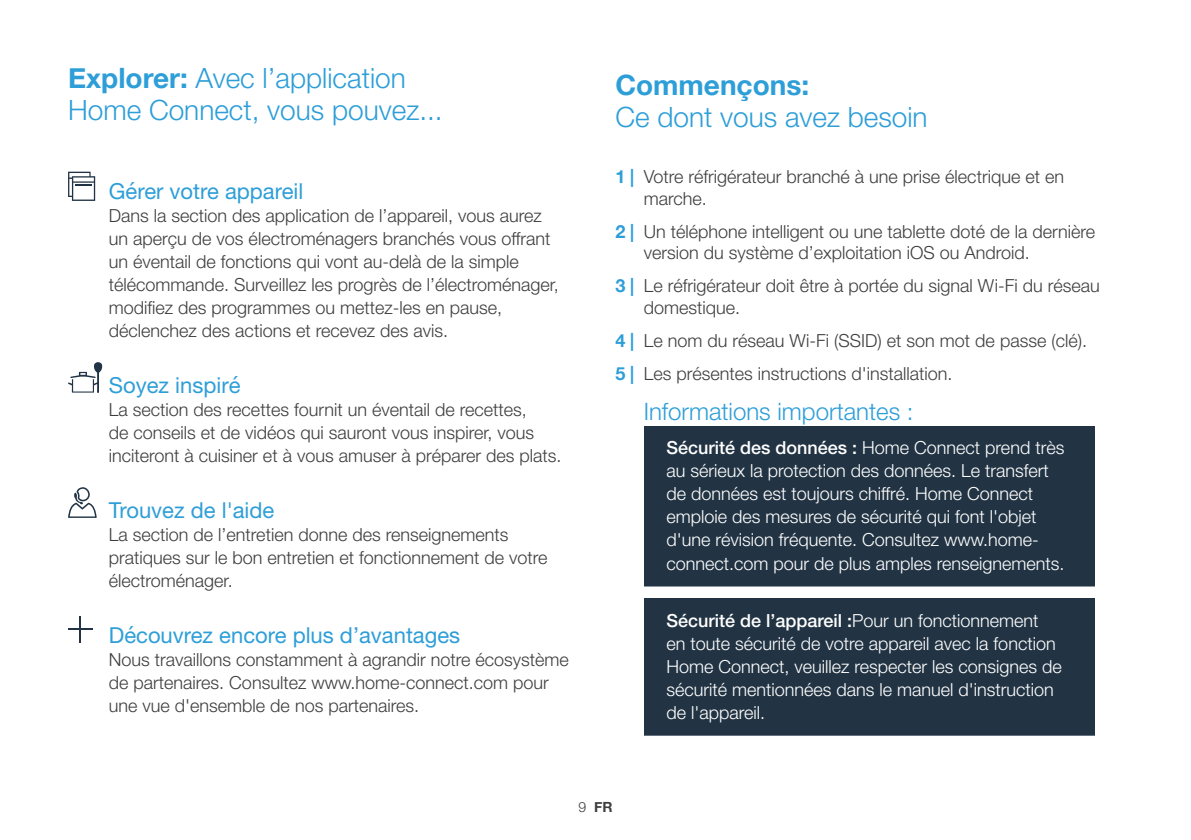
<style>
.page{position:relative;width:1191px;height:840px;background:#fff}
.page>*{position:absolute;margin:0;border:0;box-sizing:border-box;transform-origin:0 0}
.t1{font:300 28px/32px "Helvetica Neue";color:#2d9ed8}
.t2{font:700 28px "Helvetica Neue";color:#2d9ed8}
.t3{font:300 24px "Helvetica Neue";color:#2d9ed8}
.t4{font:22px "Helvetica Neue";color:#2d9ed8}
.t5{font:300 18px/23px "Helvetica Neue";color:#3e3e3f}
.t6{font:300 18px/23px "Helvetica Neue";color:#fff}
.t7{font:700 14px "Helvetica Neue";color:#3e3e3f}
.s1{font-weight:700}
.s2{font-weight:700;color:#2d9ed8}
.s3{font-weight:500}
.s4{font-weight:300}
</style>
<div class="page">
<svg style="left:68px;top:362px;width:34px;height:30px"></svg>
<svg style="left:68px;top:487px;width:29px;height:30px"></svg>
<svg style="left:80px;top:616px;width:1px;height:26px"></svg>
<hr style="left:68px;top:628px;width:25px;height:2px;background:#213344">
<div style="left:643px;top:426px;width:451px;height:166px;background:#223444"></div>
<div style="left:592px;top:586px;width:548px;height:10px;background:#fff"></div>
<div style="left:643px;top:598px;width:451px;height:143px;background:#223444"></div>
<div style="left:592px;top:735px;width:548px;height:10px;background:#fff"></div>
<svg style="left:68px;top:171px;width:27px;height:30px"></svg>
<h1 class="t1" style="left:68px;top:60px;width:376px"><span class="s1">Explorer:</span> Avec l’application<br>Home Connect, vous pouvez...</h1>
<p class="t4" style="left:109px;top:175px;width:196px">Gérer votre appareil</p>
<p class="t5" style="left:109px;top:202px;width:451px">Dans la section des application de l’appareil, vous aurez un aperçu de vos électroménagers branchés vous offrant un éventail de fonctions qui vont au-delà de la simple télécommande. Surveillez les progrès de l’électroménager, modifiez des programmes ou mettez-les en pause, déclenchez des actions et recevez des avis.</p>
<p class="t4" style="left:109px;top:369px;width:133px">Soyez inspiré</p>
<p class="t5" style="left:109px;top:396px;width:454px">La section des recettes fournit un éventail de recettes,<br>de conseils et de vidéos qui sauront vous inspirer, vous inciteront à cuisiner et à vous amuser à préparer des plats.</p>
<p class="t4" style="left:109px;top:494px;width:167px">Trouvez de l'aide</p>
<p class="t5" style="left:109px;top:521px;width:440px">La section de l’entretien donne des renseignements pratiques sur le bon entretien et fonctionnement de votre électroménager.</p>
<p class="t4" style="left:109px;top:619px;width:353px">Découvrez encore plus d’avantages</p>
<p class="t5" style="left:109px;top:646px;width:461px">Nous travaillons constamment à agrandir notre écosystème de partenaires. Consultez www.home-connect.com pour une vue d'ensemble de nos partenaires.</p>
<h1 class="t2" style="left:615px;top:63px;width:195px">Commençons:</h1>
<h1 class="t1" style="left:615px;top:99px;width:314px">Ce dont vous avez besoin</h1>
<p class="t5" style="left:643px;top:164px;width:422px;line-height:21.6px;text-indent:-28px"><span class="s2">1 |</span> Votre réfrigérateur branché à une prise électrique et en marche.</p>
<p class="t5" style="left:643px;top:219px;width:453px;line-height:21.6px;text-indent:-28px"><span class="s2">2 |</span> Un téléphone intelligent ou une tablette doté de la dernière version du système d’exploitation iOS ou Android.</p>
<p class="t5" style="left:643px;top:274px;width:457px;line-height:21.6px;text-indent:-28px"><span class="s2">3 |</span> Le réfrigérateur doit être à portée du signal Wi-Fi du réseau domestique.</p>
<p class="t5" style="left:615px;top:322px;width:473px;line-height:33px"><span class="s2">4 |</span> Le nom du réseau Wi-Fi (SSID) et son mot de passe (clé).<br><span class="s2">5 |</span> Les présentes instructions d'installation.</p>
<h2 class="t3" style="left:643px;top:392px;width:271px">Informations importantes :</h2>
<p class="t6" style="left:666px;top:435px;width:400px"><span class="s3">Sécurité des données :</span> Home Connect prend très au sérieux la protection des données. Le transfert de données est toujours chiffré. Home Connect emploie des mesures de sécurité qui font l'objet d'une révision fréquente. Consultez www.home&shy;connect.com pour de plus amples renseignements.</p>
<p class="t6" style="left:666px;top:607px;width:397px"><span class="s3">Sécurité de l’appareil :</span>Pour un fonctionnement en toute sécurité de votre appareil avec la fonction Home Connect, veuillez respecter les consignes de sécurité mentionnées dans le manuel d'instruction de l'appareil.</p>
<p class="t7" style="left:578px;top:795px;width:35px"><span class="s4">9</span> FR</p>
</div>
